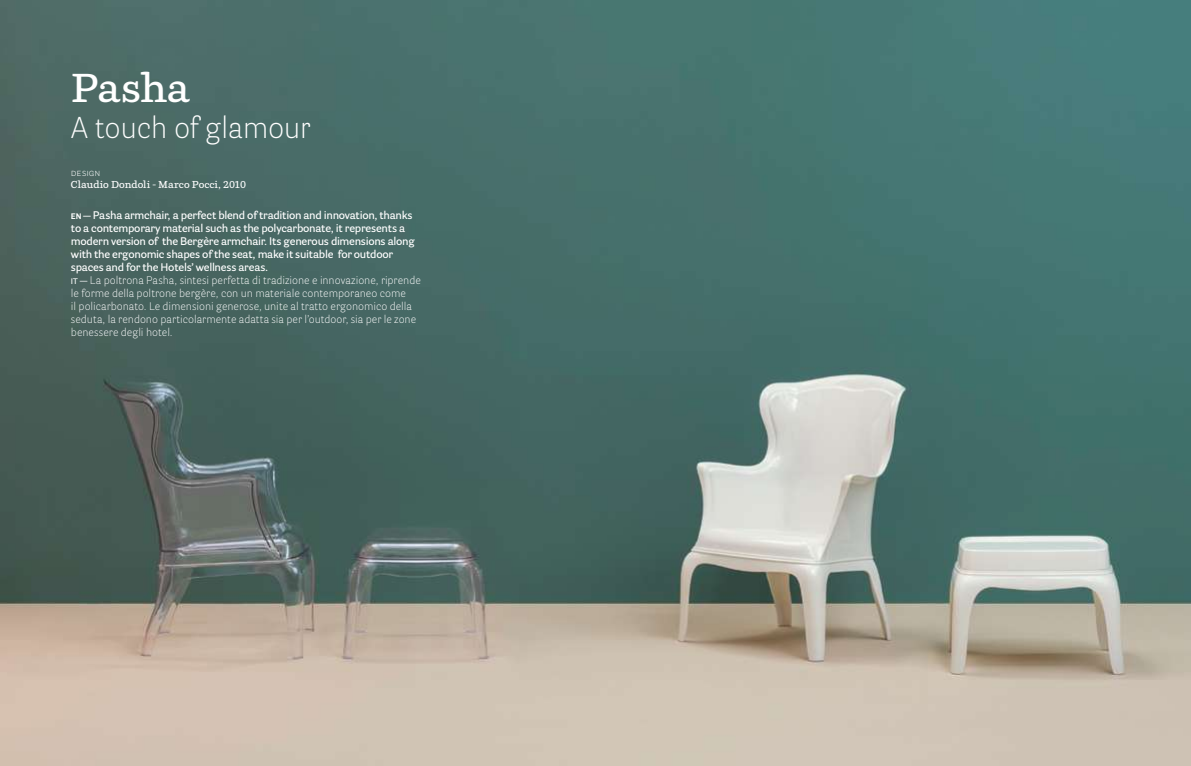
<style>
.page{position:relative;width:1191px;height:766px;background:#fff}
.page>*{position:absolute;margin:0;border:0;box-sizing:border-box;transform-origin:0 0}
.t1{font:600 40px "Parry Pro";letter-spacing:-.01em;color:#fff}
.t2{font:300 30px "Parry Grotesque Pro";letter-spacing:-.015em;color:#fff}
.t3{font:300 11px/13px "Parry Grotesque Pro";color:#fff}
.t4{font:600 10px "Parry Pro";color:#fff}
.t5{font:300 10px "Parry Grotesque Pro";color:#fff}
.s1{font-weight:700;font-size:8px}
.s2{font-weight:600}
.s3{font-weight:600;font-size:8px}
</style>
<div class="page">
<img style="left:0;top:0;width:1191px;height:765px">
<h1 class="t1" style="left:71px;top:59px;width:120px">Pasha</h1>
<h2 class="t2" style="left:71px;top:106px;width:241px">A touch of glamour</h2>
<p class="t5" style="left:71px;top:165px;width:31px">design</p>
<p class="t4" style="left:71px;top:177px;width:177px">Claudio Dondoli - Marco Pocci, 2010</p>
<p class="t3" style="left:71px;top:208px;width:351px"><span class="s1">EN —</span> <span class="s2">Pasha armchair, a perfect blend of tradition and innovation, thanks to a contemporary material such as the polycarbonate, it represents a modern version of the Bergère armchair. Its generous dimensions along with the ergonomic shapes of the seat, make it suitable for outdoor spaces and for the Hotels’ wellness areas.<br></span><span class="s3">IT —</span> La poltrona Pasha, sintesi perfetta di tradizione e innovazione, riprende le forme della poltrone bergère, con un materiale contemporaneo come<br>il policarbonato. Le dimensioni generose, unite al tratto ergonomico della seduta, la rendono particolarmente adatta sia per l’outdoor, sia per le zone benessere degli hotel.</p>
</div>
